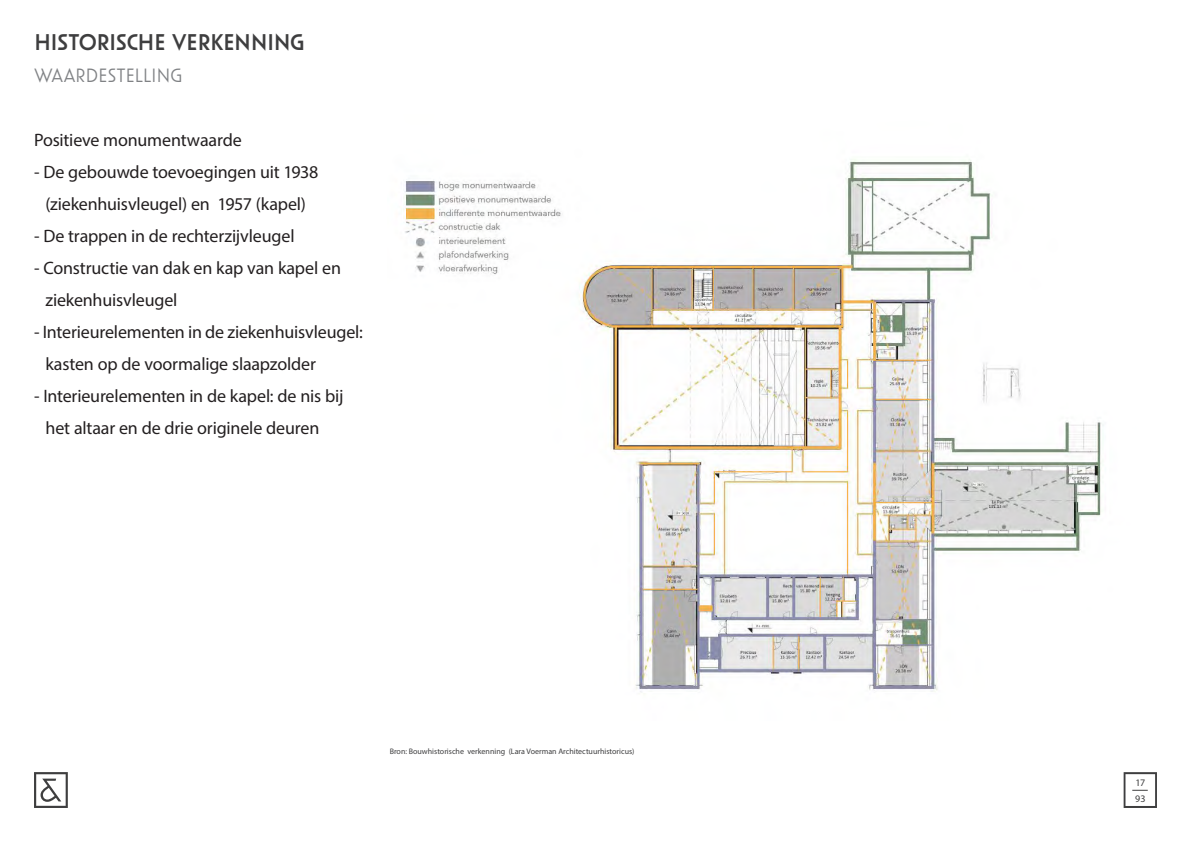
<style>
.page{position:relative;width:1191px;height:842px;background:#fff}
.page>*{position:absolute;margin:0;border:0;box-sizing:border-box;transform-origin:0 0}
._1-Titels_WEL_in_inh{font:26px "Oskar One";letter-spacing:-.025em;color:#3e3e3f}
._1-Subtitels_WEL_in{font:300 22px "Oskar One";letter-spacing:-.03em;color:#808285}
._2-tekst_10_book{font:18px "Myriad Pro";letter-spacing:-.01em;color:#231f20}
.t1{font:10px/15.9px "Myriad Pro";color:#3e3e3f}
._3-onderschrift_8_bo{font:8px "Myriad Pro";color:#3e3e3f}
</style>
<div class="page">
<img style="left:403px;top:159px;width:701px;height:533px">
<svg style="left:1123px;top:772px;width:34px;height:36px"></svg>
<svg style="left:34px;top:772px;width:34px;height:36px"></svg>
<p class="_1-Titels_WEL_in_inh" style="left:34px;top:28px;width:273px">HISTORISCHE VERKENNING</p>
<p class="_1-Subtitels_WEL_in" style="left:34px;top:64px;width:150px">WAARDESTELLING</p>
<p class="_2-tekst_10_book" style="left:34px;top:129px;width:209px">Positieve monumentwaarde</p>
<p class="_2-tekst_10_book" style="left:34px;top:161px;width:286px">- De gebouwde toevoegingen uit 1938</p>
<p class="_2-tekst_10_book" style="left:45px;top:193px;width:262px">(ziekenhuisvleugel) en 1957 (kapel)</p>
<p class="_2-tekst_10_book" style="left:34px;top:225px;width:262px">- De trappen in de rechterzijvleugel</p>
<p class="_2-tekst_10_book" style="left:34px;top:257px;width:308px">- Constructie van dak en kap van kapel en</p>
<p class="_2-tekst_10_book" style="left:45px;top:289px;width:134px">ziekenhuisvleugel</p>
<p class="_2-tekst_10_book" style="left:34px;top:321px;width:330px">- Interieurelementen in de ziekenhuisvleugel:</p>
<p class="_2-tekst_10_book" style="left:45px;top:353px;width:272px">kasten op de voormalige slaapzolder</p>
<p class="_2-tekst_10_book" style="left:34px;top:385px;width:311px">- Interieurelementen in de kapel: de nis bij</p>
<p class="_2-tekst_10_book" style="left:45px;top:417px;width:275px">het altaar en de drie originele deuren</p>
<p class="_3-onderschrift_8_bo" style="left:390px;top:746px;width:246px">Bron: Bouwhistorische verkenning (Lara Voerman Architectuurhistoricus)</p>
<p class="t1" style="left:1135px;top:774px;width:12px">17<br>93</p>
</div>
